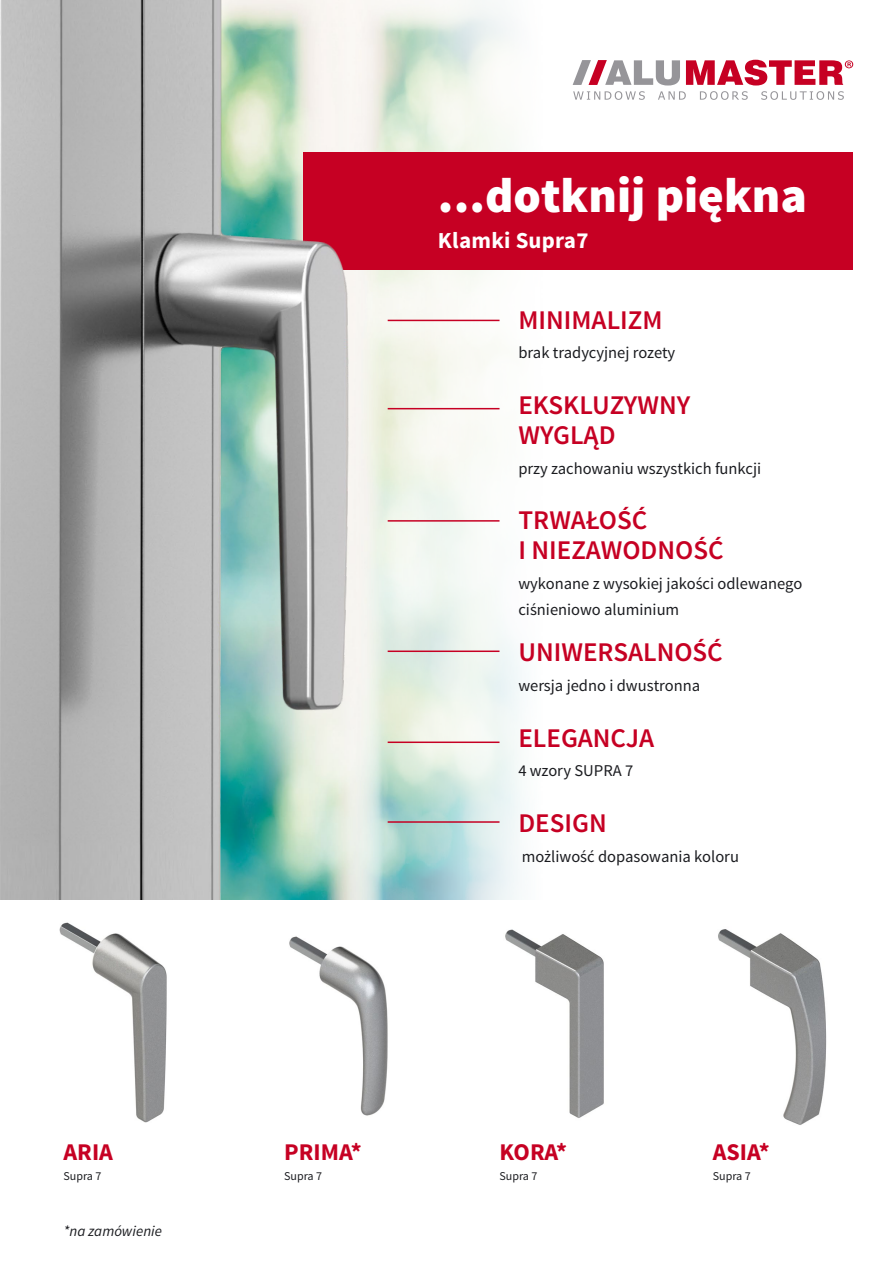
<style>
.page{position:relative;width:893px;height:1263px;background:#fff}
.page>*{position:absolute;margin:0;border:0;box-sizing:border-box;transform-origin:0 0}
.t1{font:900 49.05px "Source Sans Pro";color:#fff}
.t2{font:600 27px/30px "Source Sans Pro";color:#c60023}
.t3{font:700 24px "Source Sans Pro";color:#c60023}
.t4{font:700 22.95px "Source Sans Pro";letter-spacing:.01em;color:#fff}
.t5{font:16.5px/25.5px "Source Sans Pro";color:#1b1c20}
.t6{font:italic 15px "Source Sans Pro";color:#1b1c20}
.t7{font:12px "Source Sans Pro";color:#1b1c20}
</style>
<div class="page">
<img style="left:454px;top:5px;width:269px;height:894px">
<svg style="left:573px;top:60px;width:280px;height:40px"></svg>
<img style="left:59px;top:922px;width:768px;height:203px">
<div style="left:303px;top:153px;width:550px;height:117px;background:#c60023"></div>
<img style="left:0;top:0;width:454px;height:899px">
<hr style="left:388px;top:320px;width:111px;height:1px;background:#c60023">
<hr style="left:388px;top:408px;width:111px;height:1px;background:#c60023">
<hr style="left:388px;top:520px;width:111px;height:2px;background:#c60023">
<hr style="left:388px;top:650px;width:111px;height:2px;background:#c60023">
<hr style="left:388px;top:741px;width:111px;height:2px;background:#c60023">
<hr style="left:388px;top:821px;width:111px;height:2px;background:#c60023">
<svg style="left:0;top:0;width:6px;height:6px"></svg>
<h3 class="t3" style="left:63px;top:1137px;width:51px">ARIA</h3>
<p class="t7" style="left:63px;top:1168px;width:39px">Supra 7</p>
<p class="t6" style="left:63px;top:1222px;width:100px">*na zamówienie</p>
<h1 class="t1" style="left:438px;top:163px;width:371px">...dotknij piękna</h1>
<h3 class="t4" style="left:438px;top:225px;width:152px">Klamki Supra7</h3>
<h2 class="t2" style="left:518px;top:305px;width:146px">MINIMALIZM</h2>
<p class="t5" style="left:518px;top:341px;width:158px">brak tradycyjnej rozety</p>
<h2 class="t2" style="left:518px;top:391px;width:173px">EKSKLUZYWNY<br>WYGLĄD</h2>
<p class="t5" style="left:518px;top:456px;width:244px">przy zachowaniu wszystkich funkcji</p>
<h2 class="t2" style="left:518px;top:506px;width:207px">TRWAŁOŚĆ<br>I NIEZAWODNOŚĆ</h2>
<p class="t5" style="left:518px;top:571px;width:285px">wykonane z wysokiej jakości odlewanego ciśnieniowo aluminium</p>
<h2 class="t2" style="left:518px;top:638px;width:206px">UNIWERSALNOŚĆ</h2>
<p class="t5" style="left:518px;top:673px;width:183px">wersja jedno i dwustronna</p>
<h2 class="t2" style="left:518px;top:723px;width:137px">ELEGANCJA</h2>
<p class="t5" style="left:518px;top:758px;width:116px">4 wzory SUPRA 7</p>
<h2 class="t2" style="left:518px;top:809px;width:90px">DESIGN</h2>
<p class="t5" style="left:522px;top:844px;width:219px">możliwość dopasowania koloru</p>
<h3 class="t3" style="left:284px;top:1137px;width:79px">PRIMA*</h3>
<p class="t7" style="left:284px;top:1168px;width:39px">Supra 7</p>
<h3 class="t3" style="left:499px;top:1137px;width:69px">KORA*</h3>
<p class="t7" style="left:499px;top:1168px;width:39px">Supra 7</p>
<h3 class="t3" style="left:713px;top:1137px;width:59px">ASIA*</h3>
<p class="t7" style="left:713px;top:1168px;width:39px">Supra 7</p>
</div>
